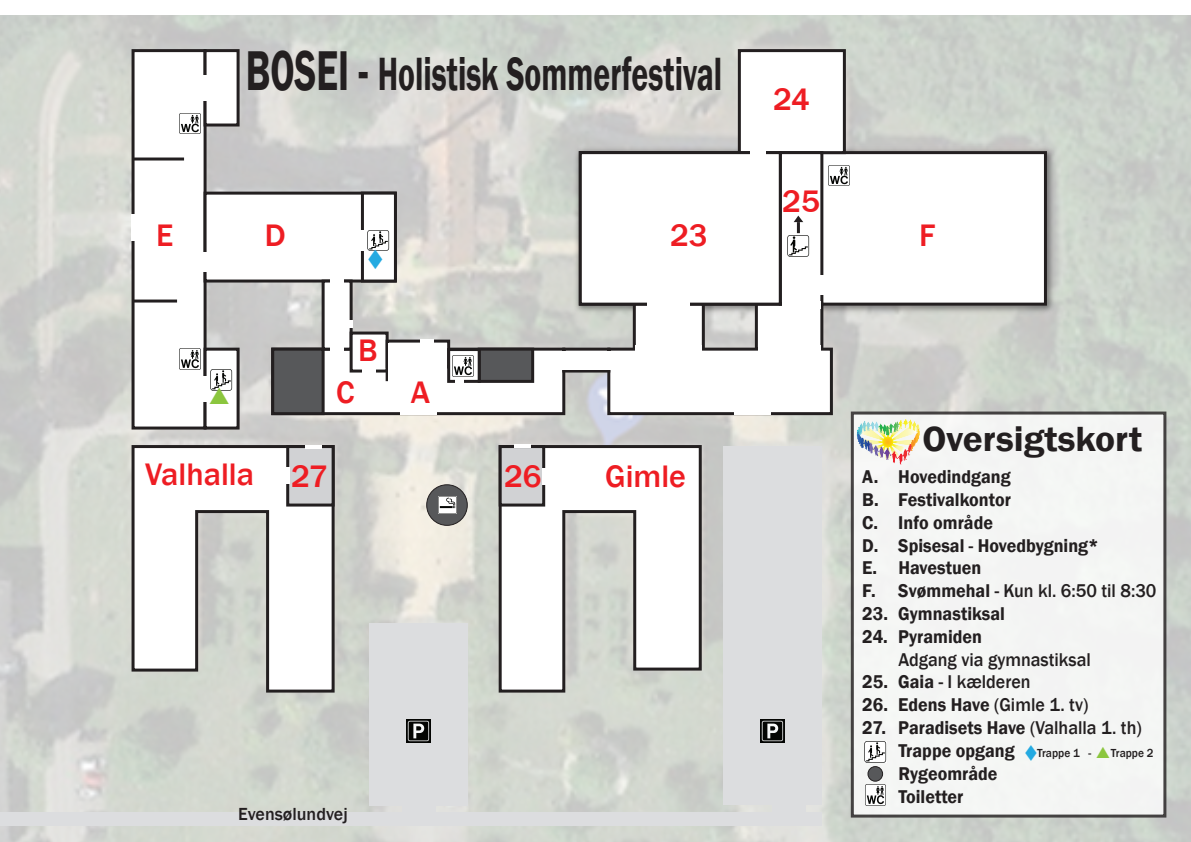
<style>
.page{position:relative;width:1191px;height:842px;background:#fff}
.page>*{position:absolute;margin:0;border:0;box-sizing:border-box;transform-origin:0 0}
.t1{font:600 48px "Franklin Gothic";color:#231f20;scale:.66 1}
.t2{font:600 35.9px "Franklin Gothic";color:#231f20;scale:1.04 1}
.t3{font:500 32px "Franklin Gothic";color:#ee1d23}
.t4{font:600 19px/22.8px "Franklin Gothic";color:#231f20;scale:.95 1}
.t5{font:500 19px "Franklin Gothic";color:#231f20;scale:.95 1}
.t6{font:500 18px "Franklin Gothic";color:#231f20}
.t7{font:500 12px "Franklin Gothic";color:#231f20;scale:.95 1}
.s1{font-size:57.6px}
.s2{font-weight:500}
.s3{font-weight:600}
.s4{font-weight:500;font-size:12px}
</style>
<div class="page">
<img style="left:0;top:15px;width:1191px;height:827px">
<div style="left:427px;top:485px;width:40px;height:40px;background:#57585a;border-radius:50%"></div>
<div style="left:426px;top:484px;width:42px;height:42px;border:1px solid #231f20;border-radius:50%"></div>
<img style="left:438px;top:496px;width:18px;height:18px">
<img style="left:572px;top:144px;width:486px;height:173px">
<div style="left:579px;top:151px;width:468px;height:155px;background:#fff;border:3px solid #231f20"></div>
<div style="left:738px;top:49px;width:108px;height:105px;background:#fff;border:3px solid #231f20"></div>
<div style="left:633px;top:303px;width:72px;height:48px;background:#fff;border:3px solid #231f20"></div>
<div style="left:755px;top:303px;width:68px;height:48px;background:#fff;border:3px solid #231f20"></div>
<div style="left:607px;top:348px;width:226px;height:67px;background:#fff;border:3px solid #231f20"></div>
<div style="left:271px;top:348px;width:294px;height:67px;background:#fff;border:3px solid #231f20"></div>
<svg style="left:497px;top:444px;width:206px;height:250px"></svg>
<svg style="left:130px;top:444px;width:206px;height:250px"></svg>
<div style="left:132px;top:49px;width:74px;height:381px;background:#fff;border:3px solid #231f20"></div>
<div style="left:204px;top:192px;width:192px;height:90px;background:#fff;border:3px solid #231f20"></div>
<div style="left:322px;top:280px;width:30px;height:71px;background:#fff;border:3px solid #231f20"></div>
<div style="left:204px;top:49px;width:36px;height:77px;background:#fff;border:3px solid #231f20"></div>
<div style="left:204px;top:348px;width:36px;height:82px;background:#fff;border:3px solid #231f20"></div>
<div style="left:350px;top:332px;width:38px;height:40px;background:#fff;border:3px solid #231f20"></div>
<div style="left:778px;top:151px;width:45px;height:155px;background:#fff;border:3px solid #231f20"></div>
<div style="left:579px;top:151px;width:203px;height:155px;background:#fff;border:3px solid #231f20"></div>
<svg style="left:562px;top:348px;width:48px;height:24px"></svg>
<div style="left:369px;top:623px;width:98px;height:182px;background:#dcdddf"></div>
<div style="left:724px;top:446px;width:98px;height:359px;background:#dcdddf"></div>
<div style="left:0;top:812px;width:822px;height:13px;background:#dcdddf"></div>
<div style="left:402px;top:764px;width:33px;height:57px;background:#dcdddf"></div>
<div style="left:772px;top:765px;width:33px;height:57px;background:#dcdddf"></div>
<div style="left:362px;top:358px;width:14px;height:26px;background:#fff"></div>
<div style="left:198px;top:75px;width:14px;height:26px;background:#fff"></div>
<div style="left:750px;top:140px;width:15px;height:25px;background:#fff"></div>
<div style="left:193px;top:376px;width:14px;height:25px;background:#fff"></div>
<div style="left:361px;top:192px;width:36px;height:90px;background:#fff;border:3px solid #231f20"></div>
<div style="left:355px;top:230px;width:14px;height:20px;background:#fff"></div>
<div style="left:330px;top:333px;width:14px;height:25px;background:#fff"></div>
<div style="left:330px;top:274px;width:14px;height:26px;background:#fff"></div>
<div style="left:552px;top:351px;width:62px;height:19px;background:#fff"></div>
<div style="left:286px;top:445px;width:48px;height:61px;background:#d1d2d4;border:3px solid #231f20"></div>
<div style="left:271px;top:348px;width:53px;height:67px;background:#57585a;border:3px solid #231f20"></div>
<div style="left:478px;top:348px;width:56px;height:35px;background:#57585a;border:3px solid #231f20"></div>
<hr style="left:305px;top:445px;width:16px;height:3px;background:#fff">
<svg style="left:386px;top:340px;width:64px;height:28px"></svg>
<div style="left:420px;top:339px;width:13px;height:12px;background:#fff"></div>
<div style="left:400px;top:400px;width:36px;height:15px;background:#fff"></div>
<svg style="left:447px;top:348px;width:34px;height:35px"></svg>
<div style="left:455px;top:376px;width:9px;height:10px;background:#fff"></div>
<div style="left:498px;top:445px;width:47px;height:61px;background:#d1d2d4;border:3px solid #231f20"></div>
<hr style="left:514px;top:445px;width:16px;height:3px;background:#fff">
<div style="left:200px;top:253px;width:14px;height:19px;background:#fff"></div>
<div style="left:734px;top:407px;width:36px;height:8px;background:#fff"></div>
<div style="left:636px;top:345px;width:66px;height:8px;background:#fff"></div>
<div style="left:758px;top:345px;width:62px;height:8px;background:#fff"></div>
<div style="left:782px;top:302px;width:38px;height:7px;background:#fff"></div>
<div style="left:648px;top:300px;width:42px;height:8px;background:#fff"></div>
<svg style="left:386px;top:371px;width:2px;height:10px"></svg>
<div style="left:388px;top:343px;width:59px;height:41px;background:#fff"></div>
<div style="left:346px;top:320px;width:7px;height:8px;background:#fff"></div>
<div style="left:131px;top:214px;width:7px;height:26px;background:#fff"></div>
<div style="left:814px;top:275px;width:15px;height:20px;background:#fff"></div>
<svg style="left:794px;top:216px;width:9px;height:17px"></svg>
<hr style="left:286px;top:467px;width:3px;height:17px;background:#fff">
<hr style="left:542px;top:468px;width:3px;height:17px;background:#fff">
<img style="left:407px;top:719px;width:23px;height:24px">
<img style="left:761px;top:719px;width:24px;height:24px">
<img style="left:368px;top:230px;width:22px;height:21px">
<img style="left:787px;top:235px;width:22px;height:21px">
<img style="left:181px;top:350px;width:18px;height:19px">
<img style="left:180px;top:113px;width:20px;height:20px">
<img style="left:453px;top:356px;width:20px;height:20px">
<img style="left:829px;top:165px;width:20px;height:21px">
<img style="left:210px;top:369px;width:22px;height:21px">
<hr style="left:132px;top:300px;width:45px;height:3px;background:#231f20">
<hr style="left:133px;top:158px;width:51px;height:3px;background:#231f20">
<div style="left:850px;top:412px;width:316px;height:405px;background:#f4f5f4;border:3px solid #231f20"></div>
<img style="left:864px;top:741px;width:22px;height:21px">
<div style="left:868px;top:766px;width:14px;height:15px;background:#57585a;border-radius:50%"></div>
<div style="left:867px;top:766px;width:16px;height:16px;border:1px solid #231f20;border-radius:50%"></div>
<img style="left:865px;top:785px;width:20px;height:20px">
<img style="left:856px;top:419px;width:64px;height:46px">
<svg style="left:210px;top:387px;width:19px;height:4px"></svg>
<svg style="left:369px;top:249px;width:13px;height:2px"></svg>
<h1 class="t1" style="left:246px;top:44px;width:723px"><span class="s1">BOSEI -</span> Holistisk Sommerfestival</h1>
<h3 class="t3" style="left:773px;top:80px;width:38px">24</h3>
<h3 class="t3" style="left:782px;top:181px;width:39px">25</h3>
<h3 class="t3" style="left:156px;top:215px;width:19px">E</h3>
<h3 class="t3" style="left:265px;top:215px;width:22px">D</h3>
<h3 class="t3" style="left:670px;top:215px;width:39px">23</h3>
<h3 class="t3" style="left:919px;top:215px;width:18px">F</h3>
<h3 class="t3" style="left:358px;top:331px;width:21px">B</h3>
<h3 class="t3" style="left:336px;top:373px;width:20px">C</h3>
<h3 class="t3" style="left:411px;top:373px;width:21px">A</h3>
<h3 class="t3" style="left:145px;top:455px;width:111px">Valhalla</h3>
<h3 class="t3" style="left:605px;top:457px;width:82px">Gimle</h3>
<h3 class="t3" style="left:291px;top:457px;width:38px">27</h3>
<h3 class="t3" style="left:504px;top:457px;width:39px">26</h3>
<p class="t6" style="left:238px;top:803px;width:111px">Evensølundvej</p>
<h2 class="t2" style="left:922px;top:417px;width:213px">Oversigtskort</h2>
<p class="t4" style="left:862px;top:466px;width:311px">A. Hovedindgang<br>B. Festivalkontor<br>C. Info område<br>D. Spisesal <span class="s2">-</span> Hovedbygning*<br>E. Havestuen<br>F. Svømmehal <span class="s2">- Kun kl. 6:50 til 8:30</span></p>
<p class="t4" style="left:862px;top:602px;width:152px">23. Gymnastiksal</p>
<p class="t4" style="left:862px;top:625px;width:127px">24. Pyramiden</p>
<p class="t5" style="left:898px;top:647px;width:204px">Adgang via gymnastiksal</p>
<p class="t5" style="left:862px;top:670px;width:179px"><span class="s3">25. Gaia</span> - I kælderen</p>
<p class="t4" style="left:862px;top:694px;width:239px">26. Edens Have <span class="s2">(Gimle 1. tv)</span></p>
<p class="t4" style="left:898px;top:716px;width:258px;text-indent:-36px">27. Paradisets Have <span class="s2">(Valhalla 1. th)<br></span>Trappe opgang <span class="s4">Trappe 1 -</span></p>
<p class="t7" style="left:1111px;top:745px;width:46px">Trappe 2</p>
<p class="t4" style="left:898px;top:762px;width:106px">Rygeområde<br>Toiletter</p>
</div>
